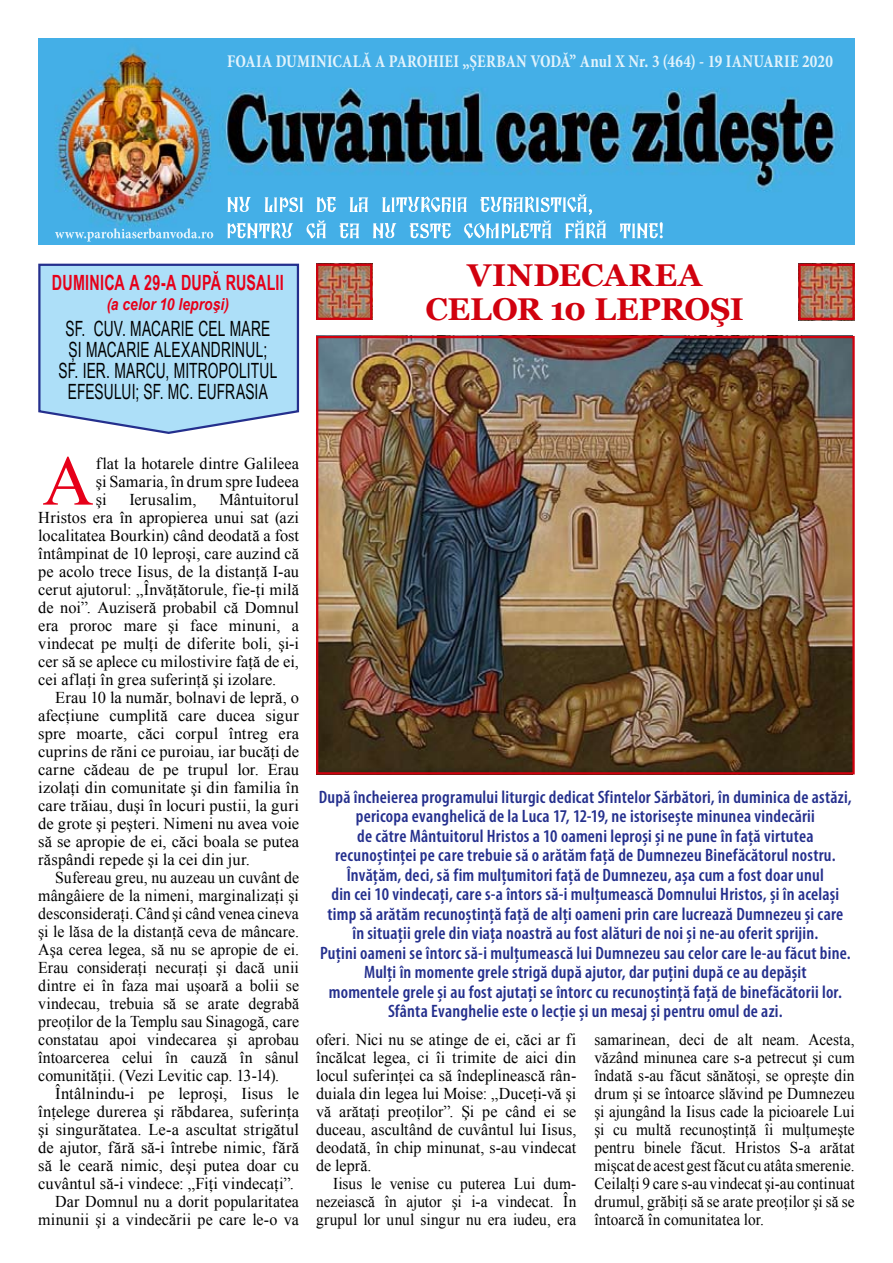
<style>
.page{position:relative;width:893px;height:1263px;background:#fff}
.page>*{position:absolute;margin:0;border:0;box-sizing:border-box;transform-origin:0 0}
.t1{font:70.8px "Times New Roman";color:#e60019}
.t2{font:700 31.5px/34.5px "Georgia";color:#d1010e;text-align:center}
.t3{font:21px/21px "Arial Narrow";letter-spacing:.01em;color:#000;text-align:center;scale:.8 1}
.t4{font:700 21px "Arial Narrow";letter-spacing:.015em;color:#e60019;scale:.83 1}
.t5{font:600 condensed 18px/19.5px "Myriad Pro";letter-spacing:.015em;color:#242f8d;text-align:center}
.t6{font:700 condensed 18px "Minion Pro";letter-spacing:.015em;color:#e2f3fc;scale:.9 1}
.t7{font:16.5px/18px "Times New Roman";letter-spacing:.005em;color:#000;text-align:justify}
.t8{font:16.5px/18px "Times New Roman";letter-spacing:.005em;color:#000;text-align:justify;scale:.93 1}
.t9{font:16.5px/18px "Times New Roman";letter-spacing:.005em;color:#000;text-align:justify;scale:.96 1}
.t10{font:italic 700 16.5px "Arial";letter-spacing:.005em;color:#e60019;scale:.84 1}
</style>
<div class="page">
<img style="left:38px;top:38px;width:817px;height:206px">
<svg style="left:227px;top:194px;width:436px;height:44px;background:#6dc0ec"></svg>
<svg style="left:55px;top:228px;width:158px;height:14px;background:#67beeb"></svg>
<img style="left:801px;top:267px;width:51px;height:50px">
<img style="left:319px;top:339px;width:533px;height:432px">
<div style="left:316px;top:336px;width:539px;height:438px;border:2px solid #d1010e"></div>
<img style="left:319px;top:267px;width:50px;height:50px">
<div style="left:316px;top:264px;width:56px;height:56px;border:2px solid #d1010e"></div>
<div style="left:798px;top:264px;width:57px;height:56px;border:2px solid #d1010e"></div>
<svg style="left:38px;top:263px;width:262px;height:171px;background:#addaf4"></svg>
<p class="t6" style="left:227px;top:50px;width:674px">FOAIA DUMINICALĂ A PAROHIEI „ŞERBAN VODĂ” Anul X Nr. 3 (464) - 19 IANUARIE 2020</p>
<p class="t4" style="left:52px;top:266px;width:281px">DUMINICA A 29-A DUPĂ RUSALII</p>
<p class="t10" style="left:107px;top:294px;width:147px">(a celor 10 leproşi)</p>
<p class="t3" style="left:58px;top:317px;width:275px">SF. CUV. MACARIE CEL MARE<br>ȘI MACARIE ALEXANDRINUL;<br>SF. IER. MARCU, MITROPOLITUL<br>EFESULUI; SF. MC. EUFRASIA</p>
<h2 class="t2" style="left:425px;top:258px;width:320px">VINDECAREA<br>CELOR 10 LEPROŞI</h2>
<h1 class="t1" style="left:43px;top:433px;width:53px">A</h1>
<p class="t7" style="left:96px;top:454px;width:205px">flat la hotarele dintre Galileea şi Samaria, în drum spre Iudeea şi</p>
<p class="t7" style="left:38px;top:490px;width:262px;text-indent:181px">Mântuitorul Hristos era în apropierea unui sat (azi localitatea Bourkin) când deodată a fost întâmpinat de 10 leproşi, care auzind că pe acolo trece Iisus, de la distanţă I-au cerut ajutorul: „Învăţătorule, fie-ţi milă de noi”. Auziseră probabil că Domnul era proroc mare şi face minuni, a vindecat pe mulţi de diferite boli, şi-i cer să se aplece cu milostivire faţă de ei, cei aflaţi în grea suferinţă şi izolare.</p>
<p class="t7" style="left:38px;top:688px;width:262px;text-indent:17px">Erau 10 la număr, bolnavi de lepră, o afecţiune cumplită care ducea sigur spre moarte, căci corpul întreg era cuprins de răni ce puroiau, iar bucăţi de carne cădeau de pe trupul lor. Erau izolaţi din comunitate şi din familia în care trăiau, duşi în locuri pustii, la guri de grote şi peşteri. Nimeni nu avea voie să se apropie de ei, căci boala se putea răspândi repede şi la cei din jur.</p>
<p class="t9" style="left:38px;top:868px;width:273px;text-indent:17px">Sufereau greu, nu auzeau un cuvânt de mângâiere de la nimeni, marginalizaţi şi desconsideraţi. Când şi când venea cineva şi le lăsa de la distanţă ceva de mâncare.<br>Aşa cerea legea, să nu se apropie de ei.<br>Erau consideraţi necuraţi şi dacă unii dintre ei în faza mai uşoară a bolii se vindecau, trebuia să se arate degrabă preoţilor de la Templu sau Sinagogă, care constatau apoi vindecarea şi aprobau întoarcerea celui în cauză în sânul comunităţii. (Vezi Levitic cap. 13-14).</p>
<p class="t7" style="left:55px;top:1084px;width:245px">Întâlnindu-i pe leproşi, Iisus le</p>
<p class="t7" style="left:38px;top:1102px;width:262px">înţelege durerea şi răbdarea, suferinţa</p>
<p class="t7" style="left:38px;top:1120px;width:262px">şi singurătatea. Le-a ascultat strigătul</p>
<p class="t7" style="left:38px;top:1138px;width:262px">de ajutor, fără să-i întrebe nimic, fără</p>
<p class="t7" style="left:38px;top:1156px;width:262px">să le ceară nimic, deşi putea doar cu</p>
<p class="t7" style="left:38px;top:1174px;width:257px">cuvântul să-i vindece: „Fiţi vindecaţi”.</p>
<p class="t7" style="left:55px;top:1192px;width:245px">Dar Domnul nu a dorit popularitatea</p>
<p class="t7" style="left:38px;top:1210px;width:262px">minunii şi a vindecării pe care le-o va</p>
<p class="t7" style="left:129px;top:490px;width:69px">Ierusalim,</p>
<p class="t5" style="left:319px;top:786px;width:534px">După încheierea programului liturgic dedicat Sfintelor Sărbători, în duminica de astăzi, pericopa evanghelică de la Luca 17, 12-19, ne istorisește minunea vindecării<br>de către Mântuitorul Hristos a 10 oameni leproși și ne pune în față virtutea recunoștinței pe care trebuie să o arătăm față de Dumnezeu Binefăcătorul nostru.<br>Învățăm, deci, să fim mulțumitori față de Dumnezeu, așa cum a fost doar unul<br>din cei 10 vindecați, care s-a întors să-i mulțumească Domnului Hristos, și în același timp să arătăm recunoștință față de alți oameni prin care lucrează Dumnezeu și care<br>în situații grele din viața noastră au fost alături de noi și ne-au oferit sprijin.<br>Puțini oameni se întorc să-i mulțumească lui Dumnezeu sau celor care le-au făcut bine.<br>Mulți în momente grele strigă după ajutor, dar puțini după ce au depășit<br>momentele grele și au fost ajutați se întorc cu recunoștință față de binefăcătorii lor.<br>Sfânta Evanghelie este o lecție și un mesaj și pentru omul de azi.</p>
<p class="t7" style="left:316px;top:1030px;width:262px">oferi. Nici nu se atinge de ei, căci ar fi încălcat legea, ci îi trimite de aici din locul suferinţei ca să îndeplinească rân&shy;duiala din legea lui Moise: „Duceţi-vă şi vă arătaţi preoţilor”. Şi pe când ei se duceau, ascultând de cuvântul lui Iisus, deodată, în chip minunat, s-au vindecat de lepră.</p>
<p class="t8" style="left:316px;top:1174px;width:281px;text-indent:17px">Iisus le venise cu puterea Lui dum&shy;nezeiască în ajutor şi i-a vindecat. În grupul lor unul singur nu era iudeu, era</p>
<p class="t8" style="left:594px;top:1030px;width:281px">samarinean, deci de alt neam. Acesta, văzând minunea care s-a petrecut şi cum îndată s-au făcut sănătoşi, se opreşte din drum şi se întoarce slăvind pe Dumnezeu şi ajungând la Iisus cade la picioarele Lui şi cu multă recunoştinţă îi mulţumeşte pentru binele făcut. Hristos S-a arătat mişcat de acest gest făcut cu atâta smerenie.<br>Ceilalţi 9 care s-au vindecat şi-au continuat drumul, grăbiţi să se arate preoţilor şi să se întoarcă în comunitatea lor.</p>
</div>
